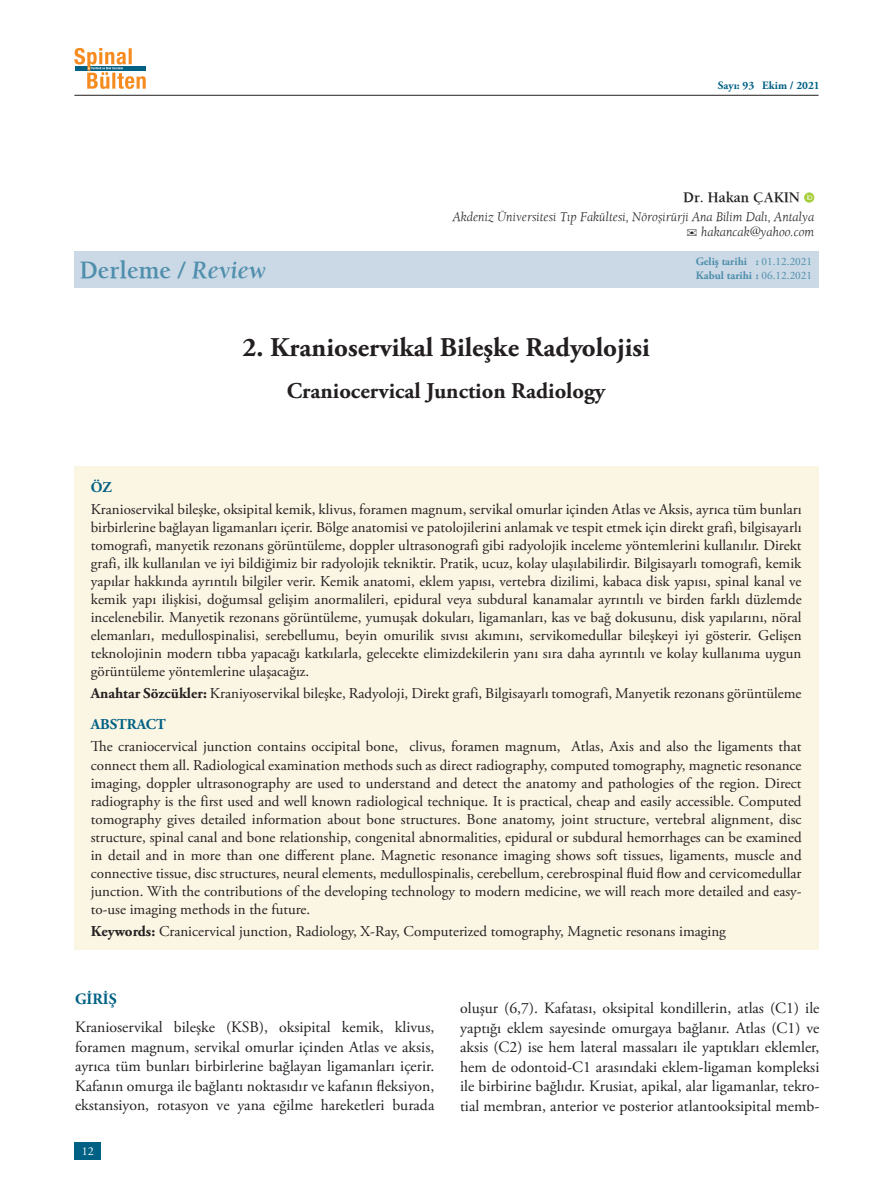
<style>
.page{position:relative;width:893px;height:1191px;background:#fff}
.page>*{position:absolute;margin:0;border:0;box-sizing:border-box;transform-origin:0 0}
.t1{font:700 27px "Adobe Garamond Pro";color:#231f20}
.t2{font:700 25.5px "Berkeley";color:#4f8eac}
.t3{font:700 22.5px "Adobe Garamond Pro";color:#231f20}
.t4{font:15.75px/19.5px "Adobe Garamond Pro";color:#231f20;text-align:justify}
.t5{font:700 15.75px "Adobe Garamond Pro";color:#006185}
.t6{font:15px/18px "Adobe Garamond Pro";color:#231f20;text-align:justify}
.t7{font:700 15px "Berkeley";color:#231f20}
.t8{font:700 15px "Adobe Garamond Pro";color:#006185}
.t9{font:italic 13.5px/15px "Berkeley";color:#231f20;text-align:right}
.t10{font:12px "Adobe Garamond Pro";color:#fff}
.t11{font:700 11.25px/13.5px "Adobe Garamond Pro";color:#4f8eac}
.t12{font:700 11.25px "Adobe Garamond Pro";color:#006185}
.s1{font-style:italic}
.s2{font-weight:400}
.s3{font-weight:700}
.s4{font-weight:700;color:#006185}
</style>
<div class="page">
<div style="left:74px;top:1141px;width:27px;height:18px;background:#006185"></div>
<hr style="left:74px;top:95px;width:745px;height:1px;background:#231f20">
<svg style="left:74px;top:48px;width:72px;height:41px"></svg>
<div style="left:74px;top:251px;width:745px;height:37px;background:#cad9e5"></div>
<svg style="left:804px;top:192px;width:10px;height:11px"></svg>
<svg style="left:807px;top:194px;width:5px;height:6px"></svg>
<div style="left:74px;top:466px;width:745px;height:484px;background:#fbf5e3"></div>
<p class="t12" style="left:718px;top:79px;width:103px">Sayı: 93 Ekim / 2021</p>
<h2 class="t2" style="left:79px;top:255px;width:188px">Derleme / <span class="s1">Review</span></h2>
<p class="t7" style="left:683px;top:188px;width:118px">Dr. Hakan ÇAKIN</p>
<p class="t9" style="left:453px;top:209px;width:363px">Akdeniz Üniversitesi Tıp Fakültesi, Nöroşirürji Ana Bilim Dalı, Antalya hakancak@yahoo.com</p>
<p class="t11" style="left:696px;top:255px;width:118px">Geliş tarihi : <span class="s2">01.12.2021<br></span>Kabul tarihi : <span class="s2">06.12.2021</span></p>
<h1 class="t1" style="left:243px;top:331px;width:409px">2. Kranioservikal Bileşke Radyolojisi</h1>
<h3 class="t3" style="left:287px;top:378px;width:320px">Craniocervical Junction Radiology</h3>
<p class="t8" style="left:91px;top:478px;width:23px">ÖZ</p>
<p class="t6" style="left:91px;top:501px;width:712px">Kranioservikal bileşke, oksipital kemik, klivus, foramen magnum, servikal omurlar içinden Atlas ve Aksis, ayrıca tüm bunları birbirlerine bağlayan ligamanları içerir. Bölge anatomisi ve patolojilerini anlamak ve tespit etmek için direkt grafi, bilgisayarlı tomografi, manyetik rezonans görüntüleme, doppler ultrasonografi gibi radyolojik inceleme yöntemlerini kullanılır. Direkt grafi, ilk kullanılan ve iyi bildiğimiz bir radyolojik tekniktir. Pratik, ucuz, kolay ulaşılabilirdir. Bilgisayarlı tomografi, kemik yapılar hakkında ayrıntılı bilgiler verir. Kemik anatomi, eklem yapısı, vertebra dizilimi, kabaca disk yapısı, spinal kanal ve kemik yapı ilişkisi, doğumsal gelişim anormalileri, epidural veya subdural kanamalar ayrıntılı ve birden farklı düzlemde incelenebilir. Manyetik rezonans görüntüleme, yumuşak dokuları, ligamanları, kas ve bağ dokusunu, disk yapılarını, nöral elemanları, medullospinalisi, serebellumu, beyin omurilik sıvısı akımını, servikomedullar bileşkeyi iyi gösterir. Gelişen teknolojinin modern tıbba yapacağı katkılarla, gelecekte elimizdekilerin yanı sıra daha ayrıntılı ve kolay kullanıma uygun görüntüleme yöntemlerine ulaşacağız.</p>
<p class="t6" style="left:91px;top:679px;width:712px;line-height:30.8px"><span class="s3">Anahtar Sözcükler:</span> Kraniyoservikal bileşke, Radyoloji, Direkt grafi, Bilgisayarlı tomografi, Manyetik rezonans görüntüleme<br><span class="s4">ABSTRACT</span></p>
<p class="t6" style="left:91px;top:738px;width:712px">The craniocervical junction contains occipital bone, clivus, foramen magnum, Atlas, Axis and also the ligaments that connect them all. Radiological examination methods such as direct radiography, computed tomography, magnetic resonance imaging, doppler ultrasonography are used to understand and detect the anatomy and pathologies of the region. Direct radiography is the first used and well known radiological technique. It is practical, cheap and easily accessible. Computed tomography gives detailed information about bone structures. Bone anatomy, joint structure, vertebral alignment, disc structure, spinal canal and bone relationship, congenital abnormalities, epidural or subdural hemorrhages can be examined in detail and in more than one different plane. Magnetic resonance imaging shows soft tissues, ligaments, muscle and connective tissue, disc structures, neural elements, medullospinalis, cerebellum, cerebrospinal fluid flow and cervicomedullar junction. With the contributions of the developing technology to modern medicine, we will reach more detailed and easy&shy;to-use imaging methods in the future.</p>
<p class="t6" style="left:91px;top:922px;width:637px"><span class="s3">Keywords:</span> Cranicervical junction, Radiology, X-Ray, Computerized tomography, Magnetic resonans imaging</p>
<p class="t5" style="left:75px;top:990px;width:43px">GİRİŞ</p>
<p class="t4" style="left:75px;top:1018px;width:361px">Kranioservikal bileşke (KSB), oksipital kemik, klivus, foramen magnum, servikal omurlar içinden Atlas ve aksis, ayrıca tüm bunları birbirlerine bağlayan ligamanları içerir.<br>Kafanın omurga ile bağlantı noktasıdır ve kafanın fleksiyon, ekstansiyon, rotasyon ve yana eğilme hareketleri burada</p>
<p class="t10" style="left:82px;top:1143px;width:13px">12</p>
<p class="t4" style="left:460px;top:999px;width:361px">oluşur (6,7). Kafatası, oksipital kondillerin, atlas (C1) ile yaptığı eklem sayesinde omurgaya bağlanır. Atlas (C1) ve aksis (C2) ise hem lateral massaları ile yaptıkları eklemler, hem de odontoid-C1 arasındaki eklem-ligaman kompleksi ile birbirine bağlıdır. Krusiat, apikal, alar ligamanlar, tekro&shy;tial membran, anterior ve posterior atlantooksipital memb-</p>
</div>
